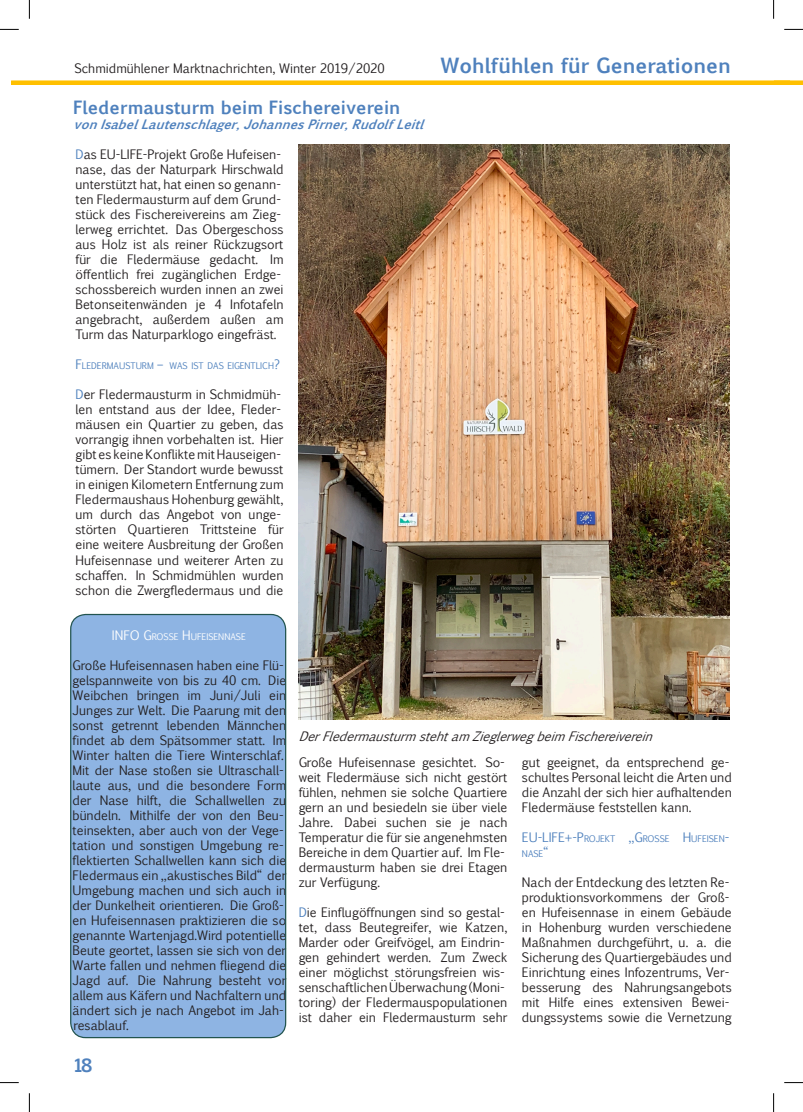
<style>
.page{position:relative;width:803px;height:1112px;background:#fff}
.page>*{position:absolute;margin:0;border:0;box-sizing:border-box;transform-origin:0 0}
.t1{font:700 20px "Euphemia UCAS";color:#4f81bd}
.t2{font:700 17.5px "Euphemia UCAS";color:#4f81bd}
.t3{font:12.5px/15px "Euphemia CAS";color:#231f20}
.t4{font:italic 12.5px "Euphemia CAS";color:#231f20}
.t5{font:italic 700 12.5px "Euphemia UCAS";color:#4f81bd}
.t6{font:12.5px "Euphemia CAS";color:#4f81bd}
.t7{font:12.5px "Euphemia CAS";color:#fff}
.t8{font:8.75px "Euphemia CAS";color:#4f81bd}
.t9{font:8.75px "Euphemia CAS";color:#fff}
.s1{color:#4f81bd}
.s2{font-size:12.5px}
.s3{font-size:8.75px}
</style>
<div class="page">
<hr style="left:11px;top:81px;width:778px;height:3px;background:#ffc000">
<div style="left:10px;top:80px;width:780px;height:5px;border:1px solid #ffc000"></div>
<svg style="left:774px;top:80px;width:29px;height:5px"></svg>
<div style="left:71px;top:614px;width:215px;height:423px;background:#8eb4e3;border-radius:15px"></div>
<div style="left:70px;top:613px;width:216px;height:424px;border:1px solid #22544f;border-radius:15px"></div>
<img style="left:299px;top:144px;width:431px;height:575px">
<svg style="left:0;top:29px;width:19px;height:1px"></svg>
<svg style="left:784px;top:29px;width:19px;height:1px"></svg>
<svg style="left:0;top:1082px;width:19px;height:1px"></svg>
<svg style="left:784px;top:1082px;width:19px;height:1px"></svg>
<svg style="left:29px;top:0;width:1px;height:19px"></svg>
<svg style="left:29px;top:1093px;width:1px;height:18px"></svg>
<svg style="left:773px;top:0;width:1px;height:19px"></svg>
<svg style="left:773px;top:1093px;width:1px;height:18px"></svg>
<p class="t3" style="left:74px;top:61px;width:312px">Schmidmühlener Marktnachrichten, Winter 2019/2020</p>
<h2 class="t2" style="left:73px;top:94px;width:329px">Fledermausturm beim Fischereiverein</h2>
<p class="t5" style="left:73px;top:114px;width:358px">von Isabel Lautenschlager, Johannes Pirner, Rudolf Leitl</p>
<p class="t3" style="left:75px;top:147px;width:210px"><span class="s1">D</span>as EU-LIFE-Projekt Große Hufeisen&shy;nase, das der Naturpark Hirschwald unterstützt hat, hat einen so genann&shy;ten Fledermausturm auf dem Grund&shy;stück des Fischereivereins am Zieg&shy;lerweg errichtet. Das Obergeschoss aus Holz ist als reiner Rückzugsort für die Fledermäuse gedacht. Im öffentlich frei zugänglichen Erdge&shy;schossbereich wurden innen an zwei Betonseitenwänden je 4 Infotafeln angebracht, außerdem außen am Turm das Naturparklogo eingefräst.</p>
<p class="t8" style="left:75px;top:360px;width:206px"><span class="s2">F</span>ledermausturm <span class="s2">–</span> was ist das eigentlich<span class="s2">?</span></p>
<p class="t3" style="left:75px;top:387px;width:210px"><span class="s1">D</span>er Fledermausturm in Schmidmüh&shy;len entstand aus der Idee, Fleder&shy;mäusen ein Quartier zu geben, das vorrangig ihnen vorbehalten ist. Hier gibt es keine Konflikte mit Hauseigen&shy;tümern. Der Standort wurde bewusst in einigen Kilometern Entfernung zum Fledermaushaus Hohenburg gewählt, um durch das Angebot von unge&shy;störten Quartieren Trittsteine für eine weitere Ausbreitung der Großen Hufeisennase und weiterer Arten zu schaffen. In Schmidmühlen wurden schon die Zwergfledermaus und die</p>
<h1 class="t1" style="left:440px;top:50px;width:292px">Wohlfühlen für Generationen</h1>
<p class="t7" style="left:112px;top:626px;width:8px">INFO</p>
<p class="t9" style="left:144px;top:630px;width:98px"><span class="s2">G</span>rosse <span class="s2">H</span> ufeisennase</p>
<p class="t3" style="left:73px;top:657px;width:215px">Große Hufeisennasen haben eine Flü&shy;gelspannweite von bis zu 40 cm. Die Weibchen bringen im Juni/Juli ein Junges zur Welt. Die Paarung mit den sonst getrennt lebenden Männchen findet ab dem Spätsommer statt. Im Winter halten die Tiere Winterschlaf.<br>Mit der Nase stoßen sie Ultraschall&shy;laute aus, und die besondere Form der Nase hilft, die Schallwellen zu bündeln. Mithilfe der von den Beu&shy;teinsekten, aber auch von der Vege&shy;tation und sonstigen Umgebung re&shy;flektierten Schallwellen kann sich die Fledermaus ein „akustisches Bild“ der Umgebung machen und sich auch in der Dunkelheit orientieren. Die Groß&shy;en Hufeisennasen praktizieren die so genannte Wartenjagd.Wird potentielle Beute geortet, lassen sie sich von der Warte fallen und nehmen fliegend die Jagd auf. Die Nahrung besteht vor allem aus Käfern und Nachfaltern und ändert sich je nach Angebot im Jah&shy;resablauf.</p>
<h2 class="t2" style="left:74px;top:1051px;width:18px">18</h2>
<p class="t4" style="left:299px;top:727px;width:361px">DerFledermausturmstehtamZieglerwegbeimFischereiverein</p>
<p class="t3" style="left:299px;top:754px;width:210px">Große Hufeisennase gesichtet. So&shy;weit Fledermäuse sich nicht gestört fühlen, nehmen sie solche Quartiere gern an und besiedeln sie über viele Jahre. Dabei suchen sie je nach Temperatur die für sie angenehmsten Bereiche in dem Quartier auf. Im Fle&shy;dermausturm haben sie drei Etagen zur Verfügung.</p>
<p class="t3" style="left:299px;top:904px;width:210px"><span class="s1">D</span>ie Einflugöffnungen sind so gestal&shy;tet, dass Beutegreifer, wie Katzen, Marder oder Greifvögel, am Eindrin&shy;gen gehindert werden. Zum Zweck einer möglichst störungsfreien wis&shy;senschaftlichen Überwachung (Moni&shy;toring) der Fledermauspopulationen ist daher ein Fledermausturm sehr</p>
<p class="t3" style="left:522px;top:754px;width:211px">gut geeignet, da entsprechend ge&shy;schultes Personal leicht die Arten und die Anzahl der sich hier aufhaltenden Fledermäuse feststellen kann.</p>
<p class="t6" style="left:522px;top:827px;width:139px">EU-LIFE+-P<span class="s3">rojekt</span> „G<span class="s3">rosse</span></p>
<p class="t8" style="left:683px;top:831px;width:48px"><span class="s2">H</span> ufeisen<span class="s2">-</span></p>
<p class="t8" style="left:522px;top:846px;width:28px">nase<span class="s2">“</span></p>
<p class="t3" style="left:522px;top:874px;width:211px">Nach der Entdeckung des letzten Re&shy;produktionsvorkommens der Groß&shy;en Hufeisennase in einem Gebäude in Hohenburg wurden verschiedene Maßnahmen durchgeführt, u. a. die Sicherung des Quartiergebäudes und Einrichtung eines Infozentrums, Ver&shy;besserung des Nahrungsangebots mit Hilfe eines extensiven Bewei&shy;dungssystems sowie die Vernetzung</p>
</div>
